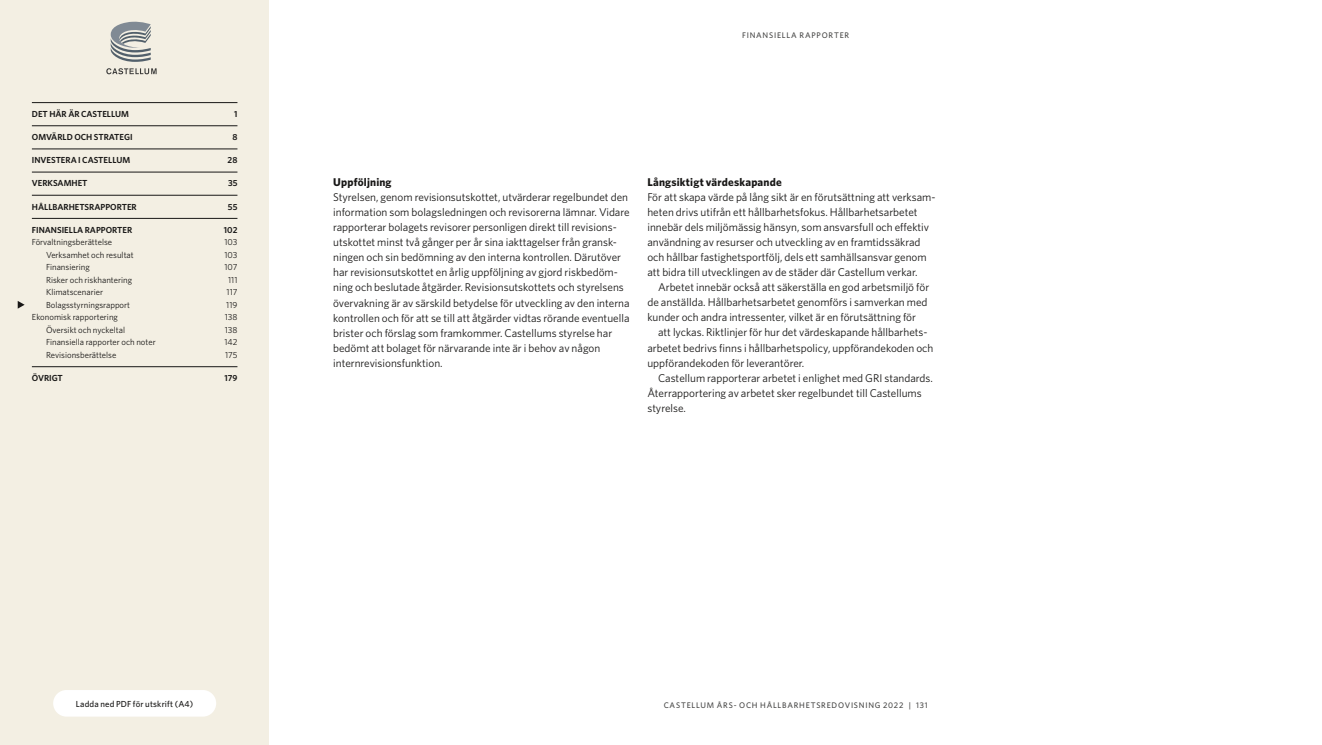
<style>
.page{position:relative;width:1322px;height:745px;background:#fff}
.page>*{position:absolute;margin:0;border:0;box-sizing:border-box;transform-origin:0 0}
.t1{font:11.25px/15px "Whitney";color:#181716}
.t2{font:700 11.25px "Whitney";letter-spacing:.015em;color:#181716}
.t3{font:8.75px "Whitney";color:#181716}
.t4{font:600 8.75px "Whitney";color:#181716}
.t5{font:500 8.75px "Whitney";letter-spacing:.02em;color:#181716}
.t6{font:500 8.12px "Whitney";letter-spacing:.095em;color:#484847}
</style>
<div class="page">
<div style="left:0;top:0;width:269px;height:744px;background:#f3efe3"></div>
<svg style="left:106px;top:68px;width:51px;height:6px"></svg>
<svg style="left:111px;top:21px;width:40px;height:41px"></svg>
<div style="left:53px;top:689px;width:163px;height:27px;background:#fff;border-radius:13px"></div>
<hr style="left:32px;top:102px;width:205px;height:1px;background:#181716">
<hr style="left:32px;top:125px;width:205px;height:1px;background:#181716">
<hr style="left:32px;top:149px;width:205px;height:1px;background:#181716">
<hr style="left:32px;top:172px;width:205px;height:1px;background:#181716">
<hr style="left:32px;top:195px;width:205px;height:1px;background:#181716">
<hr style="left:32px;top:218px;width:205px;height:1px;background:#181716">
<hr style="left:32px;top:366px;width:205px;height:1px;background:#181716">
<svg style="left:18px;top:301px;width:7px;height:7px"></svg>
<p class="t4" style="left:32px;top:108px;width:99px">DET HÄR ÄR CASTELLUM</p>
<p class="t4" style="left:234px;top:108px;width:5px">1</p>
<p class="t4" style="left:32px;top:131px;width:102px">OMVÄRLD OCH STRATEGI</p>
<p class="t4" style="left:232px;top:131px;width:7px">8</p>
<p class="t4" style="left:32px;top:154px;width:100px">INVESTERA I CASTELLUM</p>
<p class="t4" style="left:228px;top:154px;width:11px">28</p>
<p class="t4" style="left:32px;top:177px;width:57px">VERKSAMHET</p>
<p class="t4" style="left:228px;top:177px;width:11px">35</p>
<p class="t4" style="left:32px;top:200px;width:106px">HÅLLBARHETSRAPPORTER</p>
<p class="t4" style="left:228px;top:200px;width:11px">55</p>
<p class="t4" style="left:32px;top:224px;width:102px">FINANSIELLA RAPPORTER</p>
<p class="t4" style="left:224px;top:224px;width:15px">102</p>
<p class="t3" style="left:32px;top:236px;width:82px">Förvaltningsberättelse</p>
<p class="t3" style="left:224px;top:236px;width:15px">103</p>
<p class="t3" style="left:46px;top:249px;width:89px">Verksamhet och resultat</p>
<p class="t3" style="left:224px;top:249px;width:15px">103</p>
<p class="t3" style="left:46px;top:261px;width:45px">Finansiering</p>
<p class="t3" style="left:224px;top:261px;width:14px">107</p>
<p class="t3" style="left:46px;top:274px;width:88px">Risker och riskhantering</p>
<p class="t3" style="left:228px;top:274px;width:11px">111</p>
<p class="t3" style="left:46px;top:286px;width:59px">Klimatscenarier</p>
<p class="t3" style="left:227px;top:286px;width:12px">117</p>
<p class="t3" style="left:46px;top:299px;width:86px">Bolagsstyrningsrapport</p>
<p class="t3" style="left:226px;top:299px;width:13px">119</p>
<p class="t3" style="left:32px;top:311px;width:88px">Ekonomisk rapportering</p>
<p class="t3" style="left:225px;top:311px;width:14px">138</p>
<p class="t3" style="left:46px;top:324px;width:81px">Översikt och nyckeltal</p>
<p class="t3" style="left:225px;top:324px;width:14px">138</p>
<p class="t3" style="left:46px;top:336px;width:111px">Finansiella rapporter och noter</p>
<p class="t3" style="left:224px;top:336px;width:14px">142</p>
<p class="t3" style="left:46px;top:349px;width:72px">Revisionsberättelse</p>
<p class="t3" style="left:225px;top:349px;width:14px">175</p>
<p class="t4" style="left:32px;top:372px;width:33px">ÖVRIGT</p>
<p class="t4" style="left:224px;top:372px;width:15px">179</p>
<p class="t6" style="left:742px;top:30px;width:64px">FI NANSI ELLA RAPPORT</p>
<p class="t6" style="left:839px;top:30px;width:9px">ER</p>
<p class="t2" style="left:333px;top:175px;width:60px">Uppföljning</p>
<p class="t1" style="left:333px;top:189px;width:298px">Styrelsen, genom revisionsutskottet, utvärderar regelbundet den information som bolagsledningen och revisorerna lämnar. Vidare rapporterar bolagets revisorer personligen direkt till revisions&shy;utskottet minst två gånger per år sina iakttagelser från gransk&shy;ningen och sin bedömning av den interna kontrollen. Därutöver har revisionsutskottet en årlig uppföljning av gjord riskbedöm&shy;ning och beslutade åtgärder. Revisionsutskottets och styrelsens övervakning är av särskild betydelse för utveckling av den interna kontrollen och för att se till att åtgärder vidtas rörande eventuella brister och förslag som framkommer. Castellums styrelse har bedömt att bolaget för närvarande inte är i behov av någon internrevisionsfunktion.</p>
<p class="t2" style="left:647px;top:175px;width:136px">Långsiktigt värdeskapande</p>
<p class="t1" style="left:647px;top:189px;width:289px">För att skapa värde på lång sikt är en förutsättning att verksam&shy;heten drivs utifrån ett hållbarhetsfokus. Hållbarhetsarbetet innebär dels miljömässig hänsyn, som ansvarsfull och effektiv användning av resurser och utveckling av en framtidssäkrad och hållbar fastighetsportfölj, dels ett samhällsansvar genom att bidra till utvecklingen av de städer där Castellum verkar.</p>
<p class="t1" style="left:647px;top:279px;width:283px;text-indent:11px">Arbetet innebär också att säkerställa en god arbetsmiljö för de anställda. Hållbarhetsarbetet genomförs i samverkan med kunder och andra intressenter, vilket är en förutsättning för</p>
<p class="t1" style="left:647px;top:324px;width:287px;text-indent:11px">att lyckas. Riktlinjer för hur det värdeskapande hållbarhets&shy;arbetet bedrivs finns i hållbarhetspolicy, uppförandekoden och uppförandekoden för leverantörer.</p>
<p class="t1" style="left:647px;top:369px;width:287px;text-indent:11px">Castellum rapporterar arbetet i enlighet med GRI standards.<br>Återrapportering av arbetet sker regelbundet till Castellums styrelse.</p>
<p class="t5" style="left:76px;top:697px;width:119px">LADDA NED PDF FÖR UTSKRIFT (A4)</p>
<p class="t6" style="left:664px;top:699px;width:103px">CASTELLUM ÅRS- OCH HÅLL</p>
<p class="t6" style="left:782px;top:699px;width:147px">BARHETSREDOVISN ING 2022 | 131</p>
</div>
